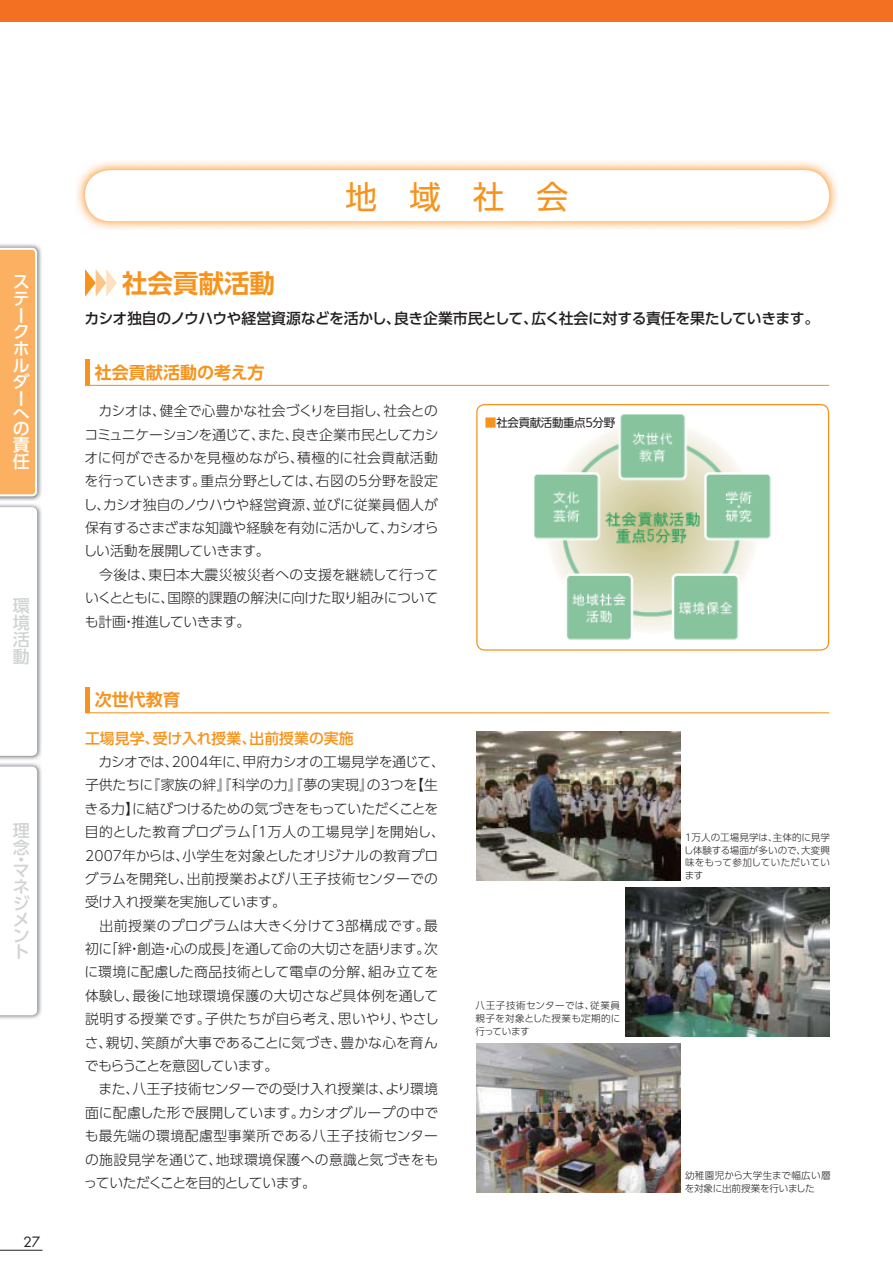
<style>
.page{position:relative;width:893px;height:1263px;background:#fff}
.page>*{position:absolute;margin:0;border:0;box-sizing:border-box;transform-origin:0 0}
.t1{font:31.95px "UD Shin Go Pro Regular 90 pv RKSJ H";color:#f7931d}
.t2{font:25.5px "UD Shin Go Pro De Bold 90 pv RKSJ H";color:#f7931d}
.t3{font:16.95px "UD Shin Go Pro De Bold 90 pv RKSJ H";color:#f7931d}
.t4{font:16.95px/16px "UD Shin Go Pro Medium 90 pv RKSJ V";color:#d1d3d4;text-align:justify}
.t5{font:16.95px/16.6px "UD Shin Go Pro Medium 90 pv RKSJ V";color:#fff}
.t6{font:14.85px "UD Shin Go Pro Medium 90 pv RKSJ H";letter-spacing:-.025em;color:#231f20}
.t7{font:14.85px "UD Shin Go Pro Medium 90 pv RKSJ H";color:#f7931d}
.t8{font:13.8px/23.4px "UD Shin Go Pro Light 90 pv RKSJ H";color:#231f20}
.t9{font:13.8px "Futura";color:#231f20}
.t10{font:11.7px "UD Shin Go Pro Regular 90 pv RKSJ H";letter-spacing:-.03em;color:#231f20}
.t11{font:9.6px/12.8px "UD Shin Go Pro Light 90 pv RKSJ H";letter-spacing:.005em;color:#231f20;text-align:justify}
.s1{color:#f7931d}
</style>
<div class="page">
<img style="left:534px;top:414px;width:237px;height:226px">
<img style="left:77px;top:161px;width:761px;height:68px">
<div style="left:85px;top:170px;width:744px;height:51px;background:#fff;border-radius:26px"></div>
<svg style="left:85px;top:269px;width:32px;height:28px"></svg>
<hr style="left:85px;top:385px;width:744px;height:1px;background:#f7931d">
<hr style="left:85px;top:359px;width:4px;height:26px;background:#f7931d">
<hr style="left:85px;top:712px;width:744px;height:1px;background:#f7931d">
<hr style="left:85px;top:687px;width:4px;height:25px;background:#f7931d">
<div style="left:476px;top:404px;width:353px;height:247px;border:1px solid #f7931d;border-radius:8px"></div>
<img style="left:477px;top:731px;width:204px;height:149px">
<img style="left:625px;top:887px;width:204px;height:149px">
<img style="left:477px;top:1043px;width:204px;height:149px">
<div style="left:0;top:0;width:893px;height:21px;background:#f36f21"></div>
<hr style="left:0;top:1250px;width:43px;height:1px;background:#231f20">
<img style="left:0;top:244px;width:41px;height:516px">
<div style="left:0;top:248px;width:37px;height:248px;background:#fbb161"></div>
<svg style="left:0;top:507px;width:37px;height:249px"></svg>
<img style="left:0;top:763px;width:41px;height:256px">
<svg style="left:0;top:766px;width:37px;height:249px"></svg>
<p class="t5" style="left:13px;top:276px;width:19px">ステークホルダー</p>
<p class="t5" style="left:13px;top:409px;width:18px;line-height:14.5px">への</p>
<p class="t5" style="left:13px;top:439px;width:18px">責任</p>
<p class="t4" style="left:13px;top:600px;width:18px;line-height:17px">環境活動</p>
<p class="t4" style="left:13px;top:824px;width:18px;line-height:17px">理念</p>
<p class="t4" style="left:13px;top:854px;width:12px">・</p>
<p class="t4" style="left:13px;top:865px;width:18px">マネジメント</p>
<p class="t9" style="left:23px;top:1236px;width:19px">27</p>
<h1 class="t1" style="left:345px;top:185px;width:225px">地　域　社　会</h1>
<h2 class="t2" style="left:122px;top:274px;width:155px">社会貢献活動</h2>
<p class="t6" style="left:85px;top:312px;width:736px">カシオ独自のノウハウや経営資源などを活かし、良き企業市民として、広く社会に対する責任を果たしていきます。</p>
<p class="t3" style="left:95px;top:366px;width:171px">社会貢献活動の考え方</p>
<p class="t8" style="left:83px;top:401px;width:357px">　カシオは、健全で心豊かな社会づくりを目指し、社会とのコミュニケーションを通じて、また、良き企業市民としてカシオに何ができるかを見極めながら、積極的に社会貢献活動を行っていきます。重点分野としては、右図の5分野を設定し、カシオ独自のノウハウや経営資源、並びに従業員個人が保有するさまざまな知識や経験を有効に活かして、カシオらしい活動を展開していきます。<br>　今後は、東日本大震災被災者への支援を継続して行っていくとともに、国際的課題の解決に向けた取り組みについても計画・推進していきます。</p>
<p class="t3" style="left:95px;top:693px;width:87px">次世代教育</p>
<p class="t7" style="left:85px;top:732px;width:270px">工場見学、受け入れ授業、出前授業の実施</p>
<p class="t8" style="left:84px;top:752px;width:363px">　カシオでは、2004年に、甲府カシオの工場見学を通じて、子供たちに『家族の絆』『科学の力』『夢の実現』の3つを【生きる力】に結びつけるための気づきをもっていただくことを目的とした教育プログラム「1万人の工場見学」を開始し、<br>2007年からは、小学生を対象としたオリジナルの教育プログラムを開発し、出前授業および八王子技術センターでの受け入れ授業を実施しています。<br>　出前授業のプログラムは大きく分けて3部構成です。最初に「絆・創造・心の成長」を通して命の大切さを語ります。次に環境に配慮した商品技術として電卓の分解、組み立てを体験し、最後に地球環境保護の大切さなど具体例を通して説明する授業です。子供たちが自ら考え、思いやり、やさしさ、親切、笑顔が大事であることに気づき、豊かな心を育んでもらうことを意図しています。<br>　また、八王子技術センターでの受け入れ授業は、より環境面に配慮した形で展開しています。カシオグループの中でも最先端の環境配慮型事業所である八王子技術センターの施設見学を通じて、地球環境保護への意識と気づきをもっていただくことを目的としています。</p>
<p class="t10" style="left:485px;top:418px;width:132px"><span class="s1">■</span>社会貢献活動重点5分野</p>
<p class="t11" style="left:476px;top:1001px;width:146px">八王子技術センターでは、従業員親子を対象とした授業も定期的に行っています</p>
<p class="t11" style="left:684px;top:832px;width:147px">1万人の工場見学は、主体的に見学し体験する場面が多いので、大変興味をもって参加していただいています</p>
<p class="t11" style="left:685px;top:1170px;width:147px">幼稚園児から大学生まで幅広い層を対象に出前授業を行いました</p>
</div>
